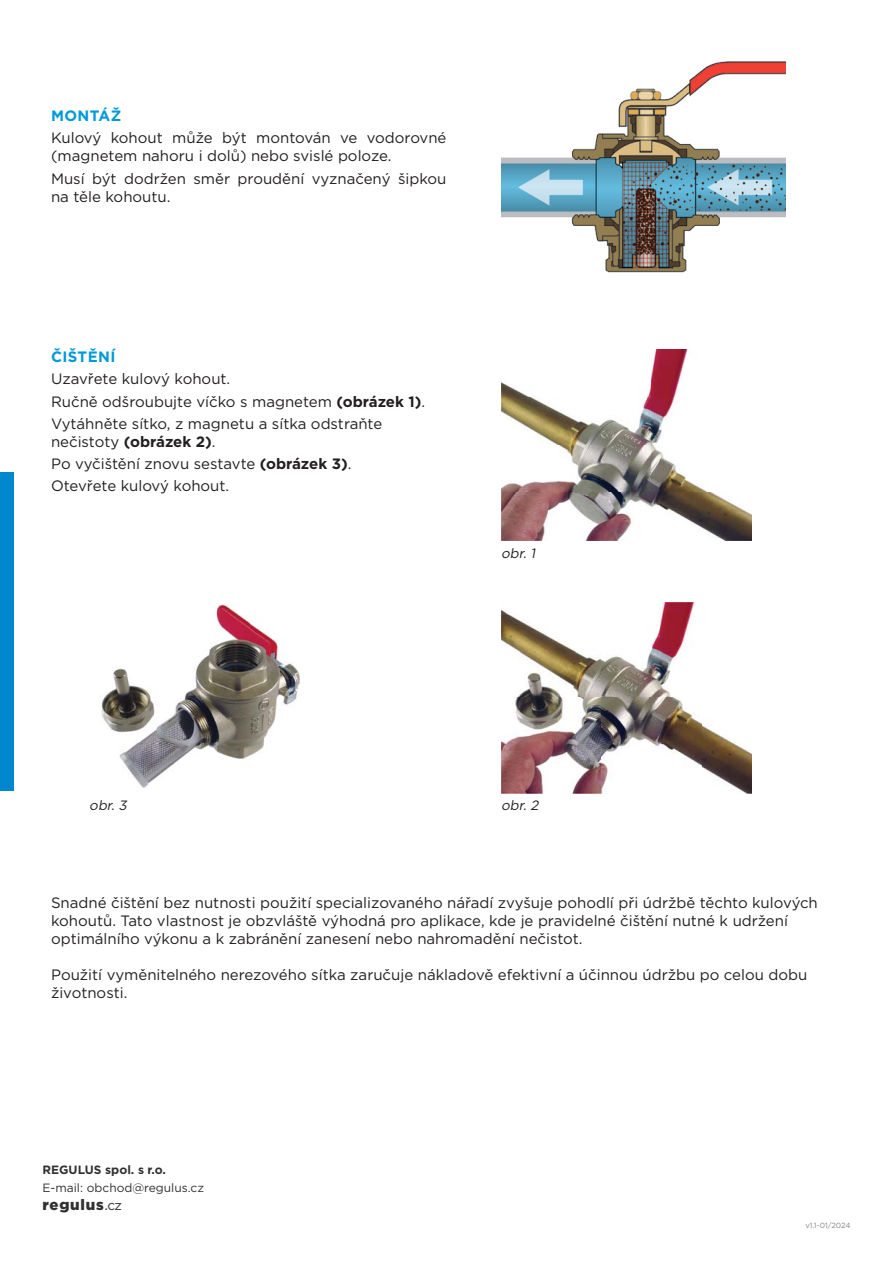
<style>
.page{position:relative;width:893px;height:1263px;background:#fff}
.page>*{position:absolute;margin:0;border:0;box-sizing:border-box;transform-origin:0 0}
.t1{font:15px/22.2px "Gotham";color:#231f20}
.t2{font:900 15px "Gotham";letter-spacing:.05em;color:#323031}
.t3{font:italic 13.5px "Gotham";color:#231f20}
.t4{font:12px/18px "Gotham";color:#323031}
.t5{font:7.5px "Gotham";letter-spacing:-.005em;color:#808285}
.s1{font-weight:700;color:#009ad9}
.s2{font-weight:700}
.s3{font-weight:400}
.s4{font-weight:400;font-size:13.5px}
</style>
<div class="page">
<div style="left:0;top:472px;width:14px;height:319px;background:#0087cd"></div>
<img style="left:502px;top:350px;width:249px;height:191px">
<img style="left:502px;top:603px;width:249px;height:190px">
<img style="left:101px;top:604px;width:199px;height:184px">
<img style="left:501px;top:61px;width:284px;height:212px">
<p class="t1" style="left:51px;top:106px;width:397px"><span class="s1">MONTÁŽ<br></span>Kulový kohout může být montován ve vodorovné</p>
<p class="t1" style="left:51px;top:146px;width:397px">(magnetem nahoru i dolů) nebo svislé poloze.<br>Musí být dodržen směr proudění vyznačený šipkou</p>
<p class="t1" style="left:51px;top:186px;width:121px">na těle kohoutu.</p>
<p class="t1" style="left:51px;top:347px;width:376px"><span class="s1">ČIŠTĚNÍ<br></span>Uzavřete kulový kohout.<br>Ručně odšroubujte víčko s magnetem <span class="s2">(obrázek 1)</span>.<br>Vytáhněte sítko, z magnetu a sítka odstraňte</p>
<p class="t1" style="left:51px;top:431px;width:302px">nečistoty <span class="s2">(obrázek 2)</span>.<br>Po vyčištění znovu sestavte <span class="s2">(obrázek 3)</span>.<br>Otevřete kulový kohout.</p>
<p class="t3" style="left:501px;top:547px;width:38px">obr. 1</p>
<p class="t3" style="left:89px;top:799px;width:42px">obr. 3</p>
<p class="t3" style="left:501px;top:799px;width:41px">obr. 2</p>
<p class="t1" style="left:51px;top:894px;width:768px;line-height:18px">Snadné čištění bez nutnosti použití specializovaného nářadí zvyšuje pohodlí při údržbě těchto kulových kohoutů. Tato vlastnost je obzvláště výhodná pro aplikace, kde je pravidelné čištění nutné k udržení optimálního výkonu a k zabránění zanesení nebo nahromadění nečistot.</p>
<p class="t1" style="left:51px;top:966px;width:758px;line-height:18px">Použití vyměnitelného nerezového sítka zaručuje nákladově efektivní a účinnou údržbu po celou dobu životnosti.</p>
<p class="t4" style="left:43px;top:1162px;width:163px"><span class="s2">REGULUS spol. s r.o.<br></span>E-mail: obchod@regulus.cz</p>
<p class="t2" style="left:43px;top:1199px;width:81px">regulus<span class="s3">.</span><span class="s4">cz</span></p>
<p class="t5" style="left:805px;top:1222px;width:47px">v1.1-01/2024</p>
</div>
